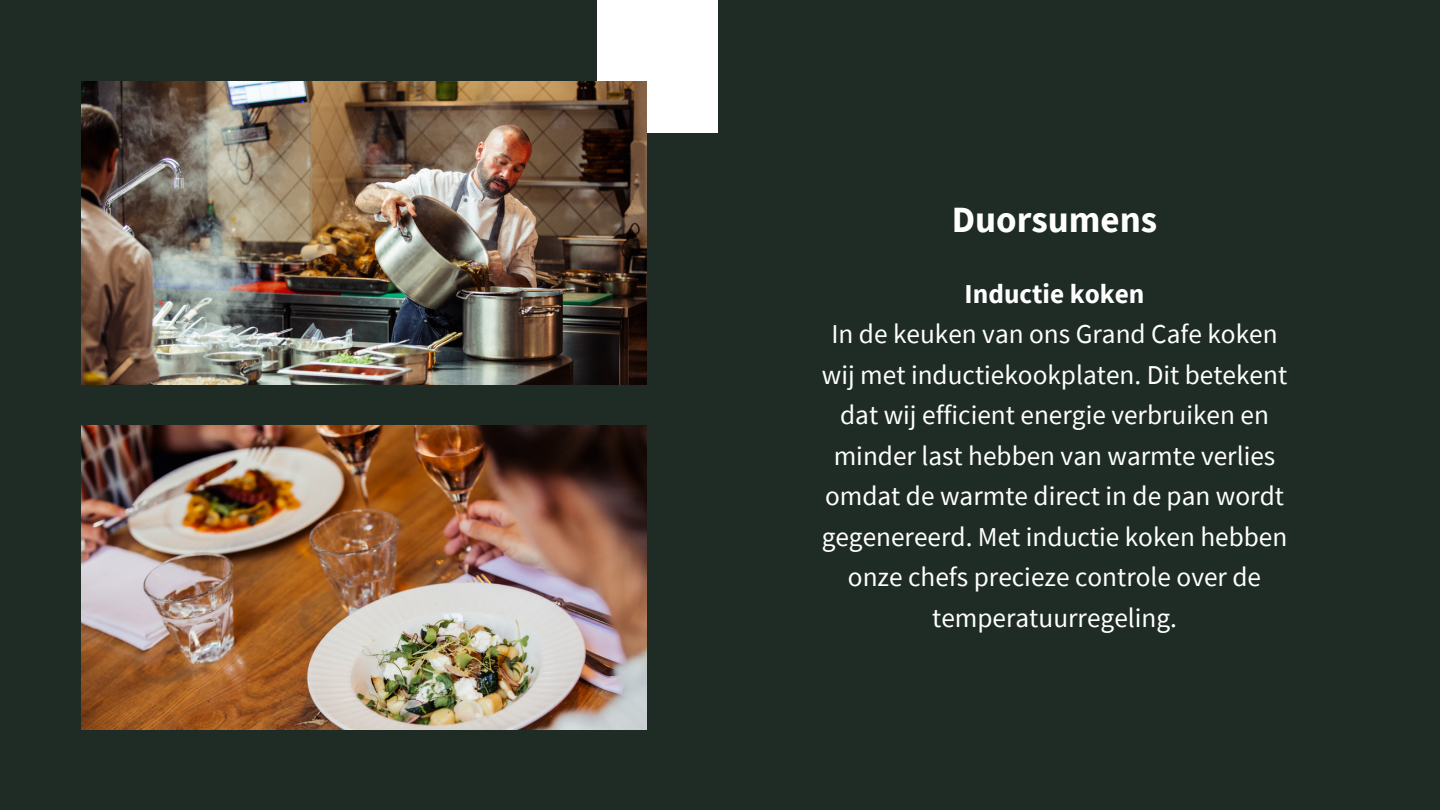
<style>
.page{position:relative;width:1440px;height:810px;background:#1e2c25}
.page>*{position:absolute;margin:0;border:0;box-sizing:border-box;transform-origin:0 0}
.t1{font:700 37px "Source Sans Pro";color:#fff}
.t2{font:27.3px/40.5px "Source Sans Pro";color:#fff;text-align:center}
.t3{font:700 27.3px "Source Sans Pro";color:#fff}
</style>
<div class="page">
<div style="left:597px;top:0;width:121px;height:133px;background:#fff"></div>
<img style="left:81px;top:81px;width:565px;height:304px">
<img style="left:81px;top:426px;width:565px;height:303px">
<h1 class="t1" style="left:952px;top:195px;width:207px">Duorsumens</h1>
<p class="t3" style="left:965px;top:276px;width:181px">Inductie koken</p>
<p class="t2" style="left:822px;top:313px;width:467px">In de keuken van ons Grand Cafe koken wij met inductiekookplaten. Dit betekent dat wij efficient energie verbruiken en minder last hebben van warmte verlies omdat de warmte direct in de pan wordt gegenereerd. Met inductie koken hebben onze chefs precieze controle over de temperatuurregeling.</p>
</div>
